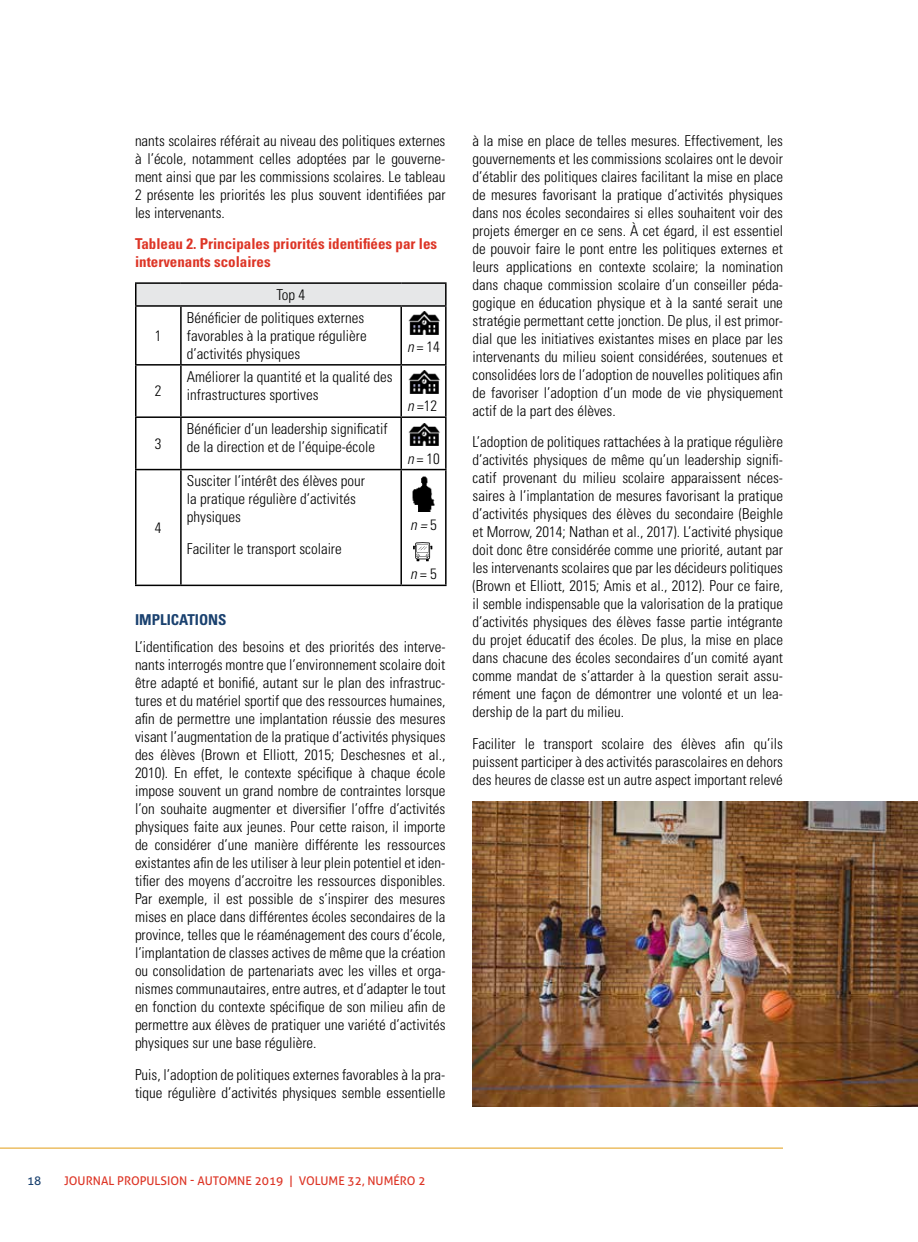
<style>
.page{position:relative;width:918px;height:1242px;background:#fff}
.page>*{position:absolute;margin:0;border:0;box-sizing:border-box;transform-origin:0 0}
.t1{font:300 condensed 15px/18px "Univers LT Std";color:#000;text-align:justify}
.t2{font:700 condensed 15px/18px "Univers LT Std";color:#dd3526}
.t3{font:700 condensed 15px "Univers LT Std";color:#1a416f}
.t4{font:italic 300 condensed 15px "Univers LT Std";color:#000}
.t5{font:12px "Aller";color:#dd3526}
.t6{font:12px "Aller";color:#1a416f}
.s1{font-style:italic}
.s2{font-style:normal}
</style>
<div class="page">
<hr style="left:0;top:1147px;width:783px;height:2px;background:#ecbe64">
<div style="left:136px;top:283px;width:310px;height:23px;background:#e6e7e8"></div>
<hr style="left:135px;top:282px;width:46px;height:2px;background:#000">
<svg style="left:135px;top:284px;width:1px;height:21px"></svg>
<hr style="left:181px;top:282px;width:220px;height:2px;background:#000">
<hr style="left:401px;top:282px;width:46px;height:2px;background:#000">
<hr style="left:445px;top:284px;width:2px;height:21px;background:#000">
<hr style="left:135px;top:305px;width:46px;height:2px;background:#000">
<hr style="left:135px;top:307px;width:1px;height:57px;background:#000">
<hr style="left:181px;top:305px;width:220px;height:2px;background:#000">
<hr style="left:180px;top:307px;width:2px;height:57px;background:#000">
<hr style="left:401px;top:305px;width:46px;height:2px;background:#000">
<hr style="left:400px;top:307px;width:2px;height:57px;background:#000">
<hr style="left:445px;top:307px;width:2px;height:57px;background:#000">
<hr style="left:135px;top:364px;width:46px;height:2px;background:#000">
<hr style="left:135px;top:366px;width:1px;height:50px;background:#000">
<hr style="left:181px;top:364px;width:220px;height:2px;background:#000">
<hr style="left:180px;top:366px;width:2px;height:50px;background:#000">
<hr style="left:401px;top:364px;width:46px;height:2px;background:#000">
<hr style="left:400px;top:366px;width:2px;height:50px;background:#000">
<hr style="left:445px;top:366px;width:2px;height:50px;background:#000">
<hr style="left:135px;top:416px;width:46px;height:2px;background:#000">
<hr style="left:135px;top:418px;width:1px;height:51px;background:#000">
<hr style="left:181px;top:416px;width:220px;height:2px;background:#000">
<hr style="left:180px;top:418px;width:2px;height:51px;background:#000">
<hr style="left:401px;top:416px;width:46px;height:2px;background:#000">
<hr style="left:400px;top:418px;width:2px;height:51px;background:#000">
<hr style="left:445px;top:418px;width:2px;height:51px;background:#000">
<hr style="left:135px;top:469px;width:46px;height:1px;background:#000">
<hr style="left:135px;top:470px;width:1px;height:115px;background:#000">
<hr style="left:181px;top:469px;width:220px;height:1px;background:#000">
<hr style="left:180px;top:470px;width:2px;height:115px;background:#000">
<hr style="left:401px;top:469px;width:46px;height:1px;background:#000">
<hr style="left:400px;top:470px;width:2px;height:115px;background:#000">
<hr style="left:445px;top:470px;width:2px;height:115px;background:#000">
<hr style="left:135px;top:585px;width:46px;height:1px;background:#000">
<hr style="left:181px;top:585px;width:220px;height:1px;background:#000">
<hr style="left:401px;top:585px;width:46px;height:1px;background:#000">
<img style="left:408px;top:312px;width:32px;height:22px">
<img style="left:408px;top:371px;width:32px;height:22px">
<img style="left:408px;top:423px;width:32px;height:23px">
<img style="left:412px;top:476px;width:23px;height:36px">
<svg style="left:413px;top:542px;width:19px;height:19px"></svg>
<img style="left:472px;top:801px;width:446px;height:306px">
<p class="t1" style="left:135px;top:132px;width:312px">nants scolaires référait au niveau des politiques externes à l’école, notamment celles adoptées par le gouverne&shy;ment ainsi que par les commissions scolaires. Le tableau 2 présente les priorités les plus souvent identifiées par les intervenants.</p>
<p class="t2" style="left:135px;top:235px;width:304px">Tableau 2. Principales priorités identifiées par les intervenants scolaires</p>
<p class="t1" style="left:276px;top:286px;width:30px">Top 4</p>
<p class="t1" style="left:155px;top:327px;width:8px">1</p>
<p class="t1" style="left:187px;top:309px;width:181px;text-align:left">Bénéficier de politiques externes favorables à la pratique régulière d’activités physiques</p>
<p class="t1" style="left:407px;top:338px;width:34px"><span class="s1">n</span> = 14</p>
<p class="t1" style="left:155px;top:382px;width:8px">2</p>
<p class="t1" style="left:155px;top:435px;width:8px">3</p>
<p class="t1" style="left:155px;top:519px;width:8px">4</p>
<p class="t1" style="left:187px;top:367px;width:207px">Améliorer la quantité et la qualité des infrastructures sportives</p>
<p class="t1" style="left:187px;top:420px;width:202px">Bénéficier d’un leadership significatif de la direction et de l’équipe-école</p>
<p class="t1" style="left:187px;top:472px;width:180px;text-align:left">Susciter l’intérêt des élèves pour la pratique régulière d’activités physiques</p>
<p class="t1" style="left:187px;top:540px;width:156px">Faciliter le transport scolaire</p>
<p class="t1" style="left:407px;top:397px;width:31px"><span class="s1">n</span> =12</p>
<p class="t1" style="left:407px;top:449px;width:34px"><span class="s1">n</span> = 10</p>
<p class="t4" style="left:410px;top:516px;width:28px">n = <span class="s2">5</span></p>
<p class="t1" style="left:410px;top:565px;width:28px"><span class="s1">n</span> = 5</p>
<p class="t3" style="left:135px;top:611px;width:93px">IMPLICATIONS</p>
<p class="t1" style="left:135px;top:638px;width:312px">L’identification des besoins et des priorités des interve&shy;nants interrogés montre que l’environnement scolaire doit être adapté et bonifié, autant sur le plan des infrastruc&shy;tures et du matériel sportif que des ressources humaines, afin de permettre une implantation réussie des mesures visant l’augmentation de la pratique d’activités physiques des élèves (Brown et Elliott, 2015; Deschesnes et al., 2010). En effet, le contexte spécifique à chaque école impose souvent un grand nombre de contraintes lorsque l’on souhaite augmenter et diversifier l’offre d’activités physiques faite aux jeunes. Pour cette raison, il importe de considérer d’une manière différente les ressources existantes afin de les utiliser à leur plein potentiel et iden&shy;tifier des moyens d’accroitre les ressources disponibles.<br>Par exemple, il est possible de s’inspirer des mesures mises en place dans différentes écoles secondaires de la province, telles que le réaménagement des cours d’école, l’implantation de classes actives de même que la création ou consolidation de partenariats avec les villes et orga&shy;nismes communautaires, entre autres, et d’adapter le tout en fonction du contexte spécifique de son milieu afin de permettre aux élèves de pratiquer une variété d’activités physiques sur une base régulière.</p>
<p class="t1" style="left:135px;top:1065px;width:312px">Puis, l’adoption de politiques externes favorables à la pra&shy;tique régulière d’activités physiques semble essentielle</p>
<p class="t1" style="left:473px;top:132px;width:312px">à la mise en place de telles mesures. Effectivement, les gouvernements et les commissions scolaires ont le devoir d’établir des politiques claires facilitant la mise en place de mesures favorisant la pratique d’activités physiques dans nos écoles secondaires si elles souhaitent voir des projets émerger en ce sens. À cet égard, il est essentiel de pouvoir faire le pont entre les politiques externes et leurs applications en contexte scolaire; la nomination dans chaque commission scolaire d’un conseiller péda&shy;gogique en éducation physique et à la santé serait une stratégie permettant cette jonction. De plus, il est primor&shy;dial que les initiatives existantes mises en place par les intervenants du milieu soient considérées, soutenues et consolidées lors de l’adoption de nouvelles politiques afin de favoriser l’adoption d’un mode de vie physiquement actif de la part des élèves.</p>
<p class="t1" style="left:473px;top:433px;width:312px">L’adoption de politiques rattachées à la pratique régulière d’activités physiques de même qu’un leadership signifi&shy;catif provenant du milieu scolaire apparaissent néces&shy;saires à l’implantation de mesures favorisant la pratique d’activités physiques des élèves du secondaire (Beighle et Morrow, 2014; Nathan et al., 2017). L’activité physique doit donc être considérée comme une priorité, autant par les intervenants scolaires que par les décideurs politiques (Brown et Elliott, 2015; Amis et al., 2012). Pour ce faire, il semble indispensable que la valorisation de la pratique d’activités physiques des élèves fasse partie intégrante du projet éducatif des écoles. De plus, la mise en place dans chacune des écoles secondaires d’un comité ayant comme mandat de s’attarder à la question serait assu&shy;rément une façon de démontrer une volonté et un lea&shy;dership de la part du milieu.</p>
<p class="t1" style="left:473px;top:735px;width:312px">Faciliter le transport scolaire des élèves afin qu’ils puissent participer à des activités parascolaires en dehors des heures de classe est un autre aspect important relevé</p>
<p class="t6" style="left:27px;top:1173px;width:16px">18</p>
<p class="t5" style="left:64px;top:1173px;width:363px">JOURNAL PROPULSION - AUTOMNE 2019 | VOLUME 32, NUMÉRO 2</p>
</div>
